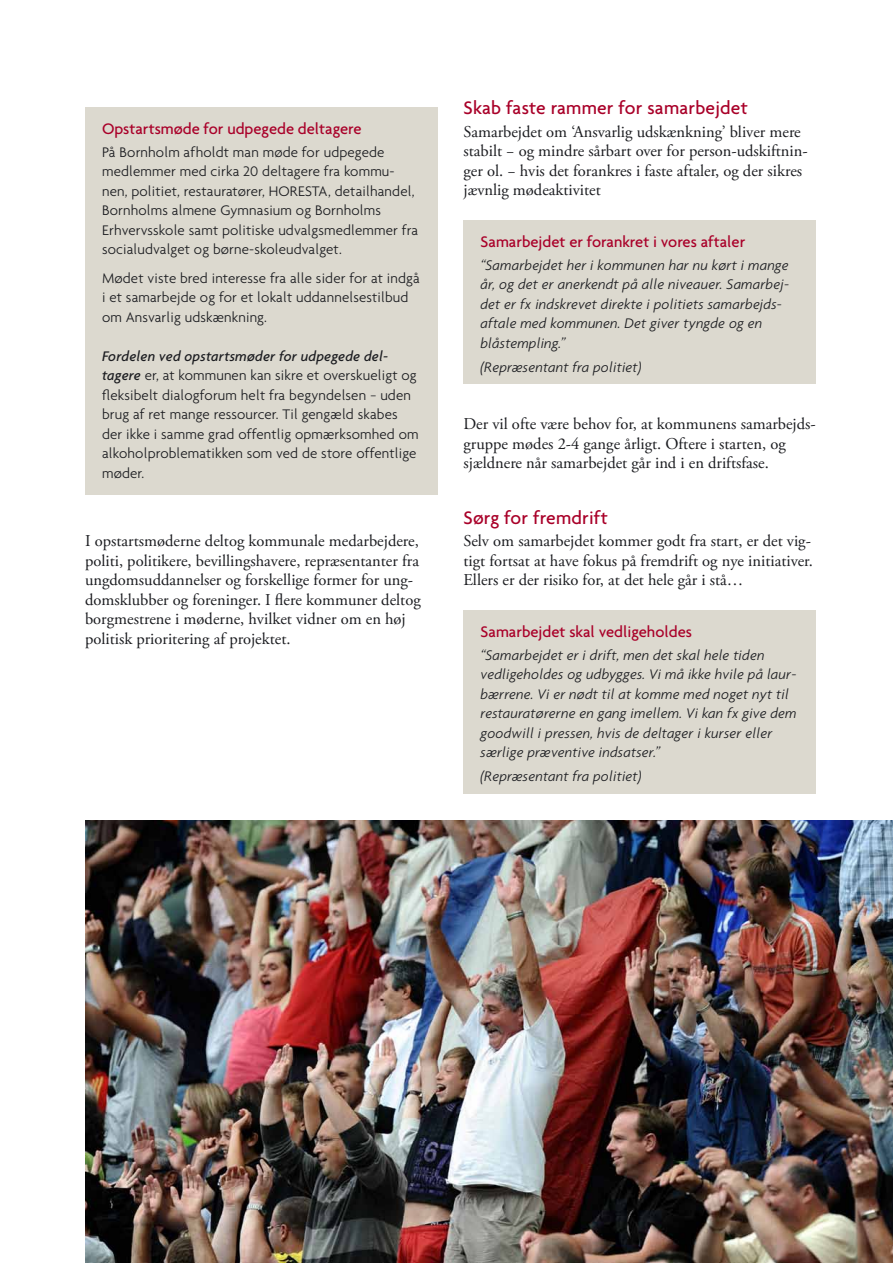
<style>
.page{position:relative;width:893px;height:1263px;background:#fff}
.page>*{position:absolute;margin:0;border:0;box-sizing:border-box;transform-origin:0 0}
.Rubrik_2{font:500 19.5px "Agenda";letter-spacing:.01em;color:#a90029}
.Brødtext{font:16.5px/19.5px "Adobe Garamond Pro";color:#1b1c20}
.Box_titel{font:500 16.5px "Agenda";color:#a90029}
.Citat__kusiv{font:300 15px/19.5px "Agenda";letter-spacing:.01em;color:#1b1c20}
.Citat__kusiv-2{font:italic 300 15px/19.5px "Agenda";letter-spacing:.01em;color:#1b1c20}
.s1{font-weight:500;font-style:italic}
</style>
<div class="page">
<div style="left:85px;top:108px;width:353px;height:387px;background:#dcd9cf"></div>
<div style="left:463px;top:220px;width:353px;height:164px;background:#dcd9cf"></div>
<div style="left:463px;top:610px;width:353px;height:184px;background:#dcd9cf"></div>
<img style="left:85px;top:820px;width:808px;height:443px">
<p class="Box_titel" style="left:102px;top:119px;width:261px">Opstartsmøde for udpegede deltagere</p>
<p class="Citat__kusiv" style="left:102px;top:142px;width:317px">På Bornholm afholdt man møde for udpegede medlemmer med cirka 20 deltagere fra kommu&shy;nen, politiet, restauratører, HORESTA, detailhandel, Bornholms almene Gymnasium og Bornholms Erhvervsskole samt politiske udvalgsmedlemmer fra socialudvalget og børne-skoleudvalget.</p>
<p class="Citat__kusiv" style="left:102px;top:268px;width:319px">Mødet viste bred interesse fra alle sider for at indgå i et samarbejde og for et lokalt uddannelsestilbud om Ansvarlig udskænkning.</p>
<p class="Citat__kusiv" style="left:102px;top:346px;width:318px"><span class="s1">Fordelen ved opstartsmøder for udpegede del&shy;tagere</span> er, at kommunen kan sikre et overskueligt og fleksibelt dialogforum helt fra begyndelsen − uden brug af ret mange ressourcer. Til gengæld skabes der ikke i samme grad offentlig opmærksomhed om alkoholproblematikken som ved de store offentlige møder.</p>
<p class="Brødtext" style="left:85px;top:532px;width:337px">I opstartsmøderne deltog kommunale medarbejdere, politi, politikere, bevillingshavere, repræsentanter fra ungdomsuddannelser og forskellige former for ung&shy;domsklubber og foreninger. I flere kommuner deltog borgmestrene i møderne, hvilket vidner om en høj politisk prioritering af projektet.</p>
<p class="Rubrik_2" style="left:463px;top:96px;width:286px">Skab faste rammer for samarbejdet</p>
<p class="Brødtext" style="left:463px;top:122px;width:346px">Samarbejdet om ‘Ansvarlig udskænkning’ bliver mere stabilt − og mindre sårbart over for person-udskiftnin&shy;ger ol. − hvis det forankres i faste aftaler, og der sikres jævnlig mødeaktivitet</p>
<p class="Box_titel" style="left:480px;top:232px;width:266px">Samarbejdet er forankret i vores aftaler</p>
<p class="Citat__kusiv-2" style="left:480px;top:255px;width:310px">“Samarbejdet her i kommunen har nu kørt i mange år, og det er anerkendt på alle niveauer. Samarbej&shy;det er fx indskrevet direkte i politiets samarbejds&shy;aftale med kommunen. Det giver tyngde og en blåstempling.”</p>
<p class="Citat__kusiv-2" style="left:480px;top:357px;width:163px">(Repræsentant fra politiet)</p>
<p class="Brødtext" style="left:463px;top:415px;width:354px">Der vil ofte være behov for, at kommunens samarbejds&shy;gruppe mødes 2-4 gange årligt. Oftere i starten, og sjældnere når samarbejdet går ind i en driftsfase.</p>
<p class="Rubrik_2" style="left:463px;top:505px;width:146px">Sørg for fremdrift</p>
<p class="Brødtext" style="left:463px;top:532px;width:351px;text-align:justify">Selv om samarbejdet kommer godt fra start, er det vig&shy;tigt fortsat at have fokus på fremdrift og nye initiativer.<br>Ellers er der risiko for, at det hele går i stå…</p>
<p class="Box_titel" style="left:480px;top:622px;width:213px">Samarbejdet skal vedligeholdes</p>
<p class="Citat__kusiv-2" style="left:480px;top:645px;width:318px">“Samarbejdet er i drift, men det skal hele tiden vedligeholdes og udbygges. Vi må ikke hvile på laur&shy;bærrene. Vi er nødt til at komme med noget nyt til restauratørerne en gang imellem. Vi kan fx give dem goodwill i pressen, hvis de deltager i kurser eller særlige præventive indsatser.”</p>
<p class="Citat__kusiv-2" style="left:480px;top:766px;width:163px">(Repræsentant fra politiet)</p>
</div>
